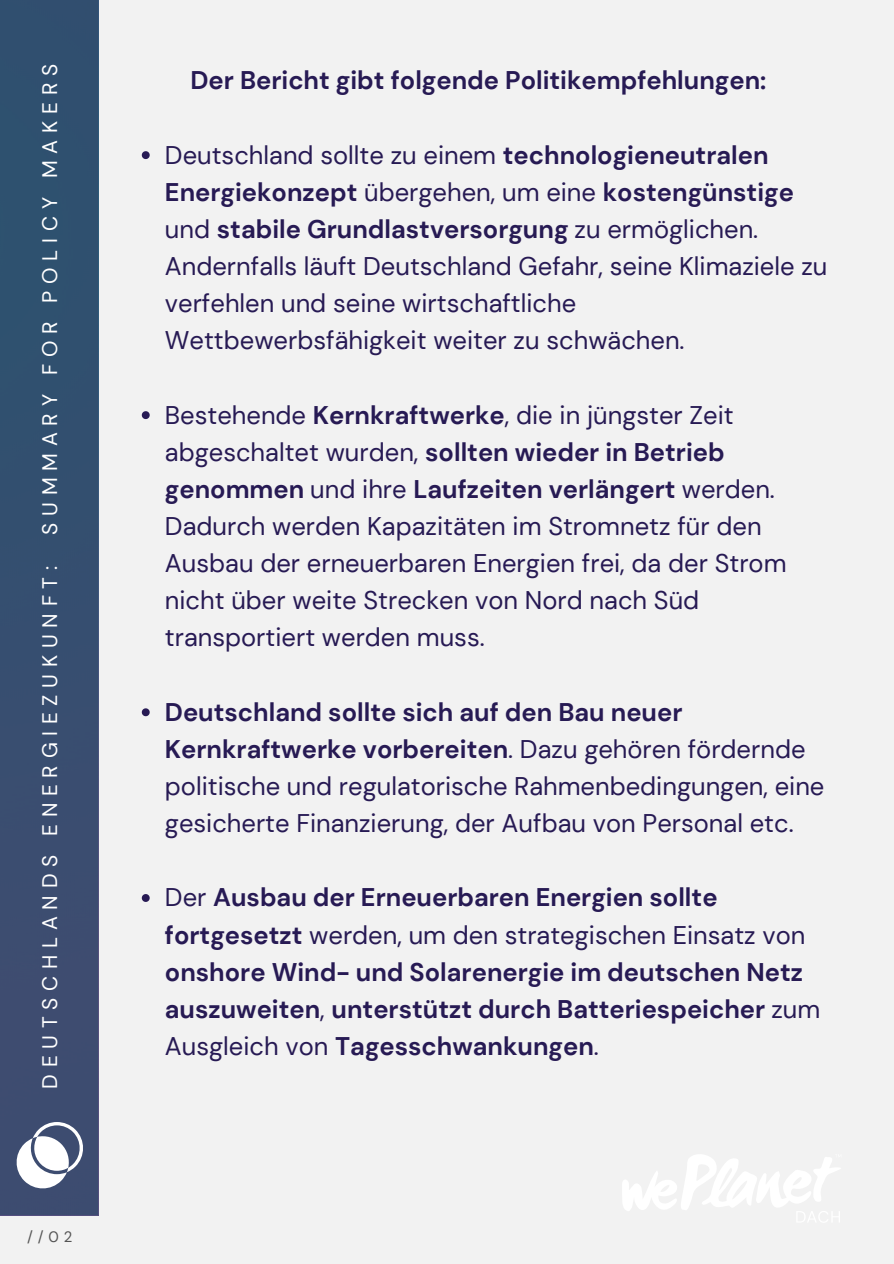
<style>
.page{position:relative;width:894px;height:1264px;background:#fff}
.page>*{position:absolute;margin:0;border:0;box-sizing:border-box;transform-origin:0 0}
.t1{font:25.5px/37.2px "DM Sans";color:#271a54}
.t2{font:700 25.5px/37.2px "DM Sans";color:#271a54}
.t3{font:21px "DM Sans";letter-spacing:.32em;color:#fff}
.t4{font:15px "DM Sans";color:#545454}
.s1{font-weight:700}
.s2{font-weight:400}
</style>
<div class="page">
<div style="left:0;top:0;width:893px;height:1263px;background:#f2f2f2"></div>
<svg style="left:622px;top:1154px;width:219px;height:68px"></svg>
<svg style="left:142px;top:151px;width:8px;height:8px"></svg>
<svg style="left:142px;top:411px;width:8px;height:8px"></svg>
<svg style="left:142px;top:708px;width:8px;height:8px"></svg>
<svg style="left:142px;top:894px;width:8px;height:7px"></svg>
<div style="left:0;top:0;width:99px;height:1215px;background:#354e70"></div>
<svg style="left:17px;top:1122px;width:66px;height:66px"></svg>
<p class="t3" style="left:36px;top:534px;width:472px;rotate:-90deg">SUMMARY FOR POLICY MAKERS</p>
<p class="t3" style="left:36px;top:1088px;width:524px;rotate:-90deg">DEUTSCHLANDS ENERGIEZUKUNFT:</p>
<p class="t4" style="left:27px;top:1227px;width:47px">//02</p>
<p class="t2" style="left:190px;top:62px;width:577px">Der Bericht gibt folgende Politikempfehlungen:</p>
<h3 class="t1" style="left:165px;top:136px;width:664px">Deutschland sollte zu einem <span class="s1">technologieneutralen Energiekonzept</span> übergehen, um eine <span class="s1">kostengünstige </span>und <span class="s1">stabile Grundlastversorgung</span> zu ermöglichen.<br>Andernfalls läuft Deutschland Gefahr, seine Klimaziele zu verfehlen und seine wirtschaftliche Wettbewerbsfähigkeit weiter zu schwächen.</h3>
<p class="t1" style="left:165px;top:396px;width:623px">Bestehende <span class="s1">Kernkraftwerke</span>, die in jüngster Zeit abgeschaltet wurden, <span class="s1">sollten wieder in Betrieb genommen</span> und ihre <span class="s1">Laufzeiten verlängert</span> werden.<br>Dadurch werden Kapazitäten im Stromnetz für den Ausbau der erneuerbaren Energien frei, da der Strom nicht über weite Strecken von Nord nach Süd transportiert werden muss.</p>
<p class="t1" style="left:165px;top:693px;width:661px"><span class="s1">Deutschland sollte sich auf den Bau neuer Kernkraftwerke vorbereiten</span>. Dazu gehören fördernde politische und regulatorische Rahmenbedingungen, eine gesicherte Finanzierung, der Aufbau von Personal etc.</p>
<h1 class="t2" style="left:165px;top:879px;width:656px"><span class="s2">Der</span> Ausbau der Erneuerbaren Energien sollte fortgesetzt <span class="s2">werden, um den strategischen Einsatz von </span>onshore Wind- und Solarenergie im deutschen Netz auszuweiten<span class="s2">,</span> unterstützt durch Batteriespeicher <span class="s2">zum Ausgleich von</span> Tagesschwankungen<span class="s2">.</span></h1>
</div>
